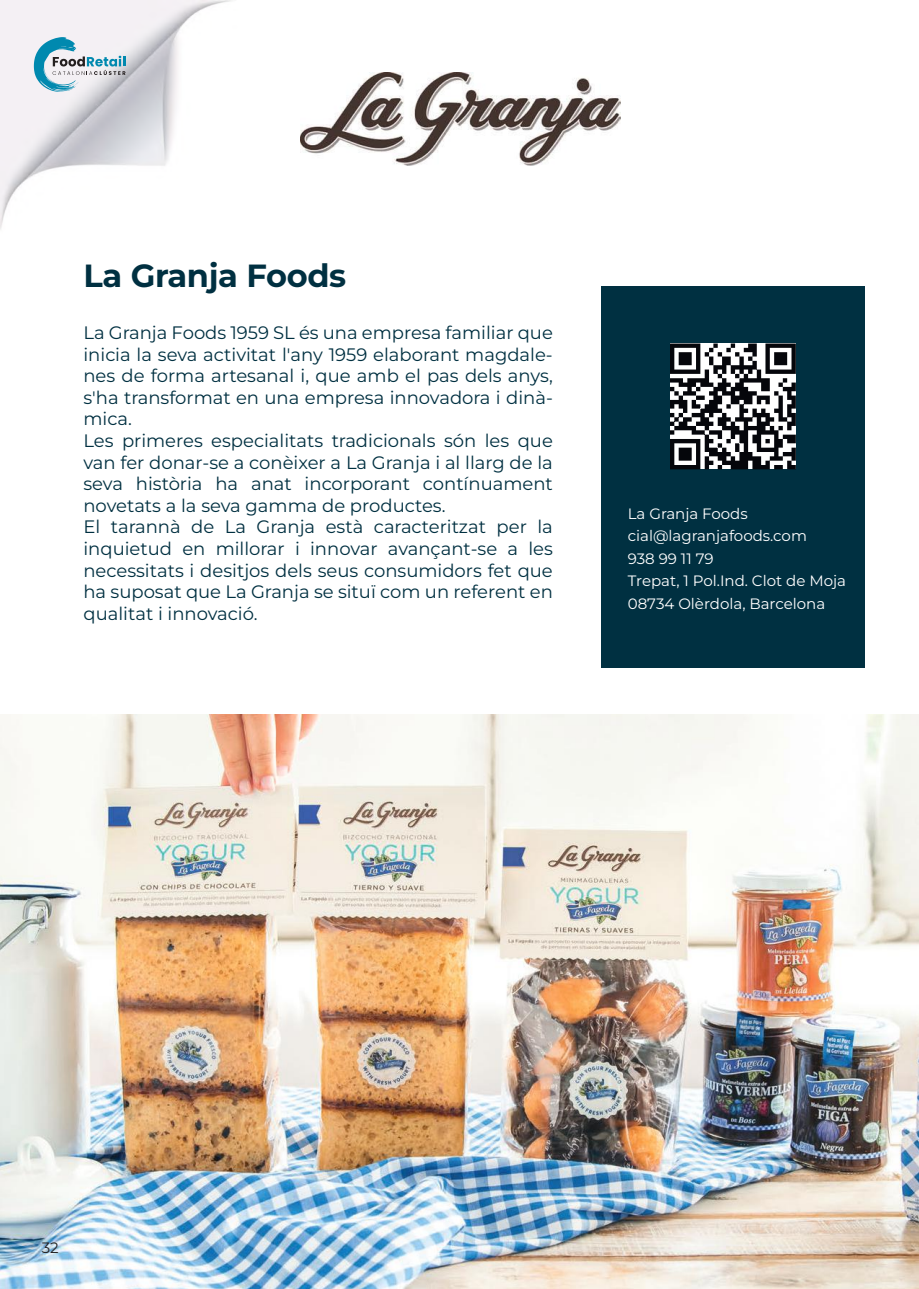
<style>
.page{position:relative;width:919px;height:1289px;background:#fff}
.page>*{position:absolute;margin:0;border:0;box-sizing:border-box;transform-origin:0 0}
.t1{font:700 31.95px "Montserrat";letter-spacing:-.01em;color:#003041}
.t2{font:18px/21.6px "Montserrat";color:#003041}
.t3{font:15px/22.5px "Montserrat";color:#fff}
.t4{font:15px "Montserrat";color:#241f1f}
</style>
<div class="page">
<img style="left:0;top:0;width:232px;height:229px">
<svg style="left:34px;top:37px;width:91px;height:55px"></svg>
<img style="left:300px;top:72px;width:320px;height:94px">
<div style="left:601px;top:286px;width:264px;height:381px;background:#003041"></div>
<img style="left:0;top:714px;width:918px;height:574px">
<svg style="left:670px;top:343px;width:125px;height:126px;background:#7d7d80"></svg>
<h1 class="t1" style="left:83px;top:252px;width:264px">La Granja Foods</h1>
<p class="t2" style="left:83px;top:321px;width:471px">La Granja Foods 1959 SL és una empresa familiar que inicia la seva activitat l'any 1959 elaborant magdale&shy;nes de forma artesanal i, que amb el pas dels anys, s'ha transformat en una empresa innovadora i dinà&shy;mica.<br>Les primeres especialitats tradicionals són les que van fer donar-se a conèixer a La Granja i al llarg de la seva història ha anat incorporant contínuament novetats a la seva gamma de productes.<br>El tarannà de La Granja està caracteritzat per la inquietud en millorar i innovar avançant-se a les necessitats i desitjos dels seus consumidors fet que ha suposat que La Granja se situï com un referent en qualitat i innovació.</p>
<p class="t3" style="left:627px;top:501px;width:220px">La Granja Foods cial@lagranjafoods.com<br>938 99 11 79<br>Trepat, 1 Pol.Ind. Clot de Moja<br>08734 Olèrdola, Barcelona</p>
<p class="t4" style="left:42px;top:1237px;width:18px">32</p>
</div>
